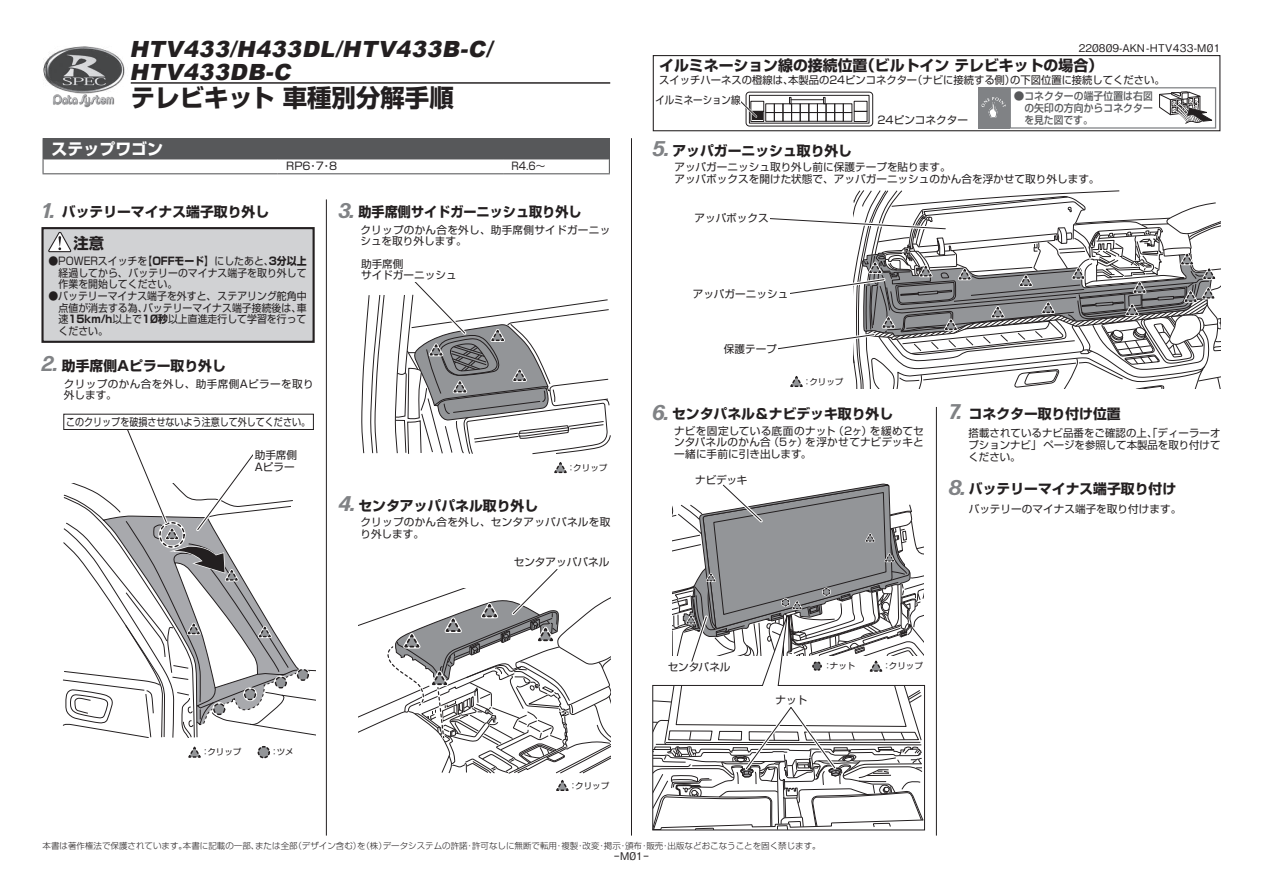
<style>
.page{position:relative;width:1263px;height:893px;background:#fff}
.page>*{position:absolute;margin:0;border:0;box-sizing:border-box;transform-origin:0 0}
.t1{font:700 24.45px "Shin Go Pro";color:#231f20}
.t2{font:italic 900 22.35px "Arial";color:#231f20}
.t3{font:italic 700 21.3px "Forma DJR Deck";color:#808285}
.t4{font:700 15.9px "Shin Go Pro";color:#fff}
.t5{font:700 15.3px "Shin Go Pro";color:#231f20}
.t6{font:700 14.85px "Shin Go Pro";color:#231f20}
.t7{font:700 13.8px "Shin Go Pro";color:#231f20}
.t8{font:700 13.8px "Shin Go Pro";color:#231f20;scale:.95 1}
.t9{font:10.65px/11.7px "Shin Go Pro";color:#231f20}
.t10{font:10.65px/11.7px "Shin Go Pro";color:#231f20;scale:.93 1}
.t11{font:10.65px/11.7px "Shin Go Pro";letter-spacing:.025em;color:#231f20}
.t12{font:10.65px/11.7px "Shin Go Pro";letter-spacing:.035em;color:#231f20}
.t13{font:10.65px "Shin Go Pro";color:#231f20;scale:.85 1}
.t14{font:10.65px/11.7px "Shin Go Pro";letter-spacing:.02em;color:#231f20}
.t15{font:500 10.65px "Gothic BBB Pro";color:#231f20}
.t16{font:500 10.65px/11.7px "Shin Go Pro";letter-spacing:.01em;color:#57585a;scale:.92 1}
.t17{font:700 10.65px "Shin Go Pro";color:#231f20;scale:.93 1}
.t18{font:500 10.65px "Shin Go Pro";letter-spacing:.01em;color:#57585a}
.t19{font:10.65px "Shin Go Pro";color:#231f20;scale:.89 1}
.t20{font:500 10.65px "Gothic BBB Pro";color:#231f20;scale:2 1}
.t21{font:10.65px "Shin Go Pro";color:#231f20;scale:.9 1}
.t22{font:300 8.55px "Shin Go Pro";color:#231f20}
.t23{font:8.55px "Shin Go Pro";color:#231f20}
.s1{font-weight:400}
.s2{font-weight:700}
</style>
<div class="page">
<hr style="left:631px;top:138px;width:1px;height:698px;background:#231f20">
<hr style="left:326px;top:199px;width:1px;height:637px;background:#231f20">
<hr style="left:936px;top:407px;width:1px;height:429px;background:#231f20">
<div style="left:43px;top:139px;width:566px;height:20px;background:#57585a"></div>
<hr style="left:43px;top:138px;width:235px;height:1px;background:#57585a">
<hr style="left:278px;top:138px;width:225px;height:1px;background:#57585a">
<hr style="left:503px;top:138px;width:107px;height:1px;background:#57585a">
<svg style="left:43px;top:159px;width:1px;height:14px"></svg>
<svg style="left:609px;top:139px;width:1px;height:34px"></svg>
<hr style="left:43px;top:173px;width:235px;height:1px;background:#57585a">
<hr style="left:503px;top:173px;width:107px;height:1px;background:#57585a">
<hr style="left:278px;top:173px;width:225px;height:1px;background:#57585a">
<svg style="left:361px;top:295px;width:24px;height:159px"></svg>
<svg style="left:188px;top:746px;width:13px;height:12px"></svg>
<svg style="left:554px;top:462px;width:13px;height:11px"></svg>
<svg style="left:556px;top:780px;width:13px;height:11px"></svg>
<div style="left:258px;top:747px;width:11px;height:11px;background:#939598;border-radius:50%"></div>
<div style="left:258px;top:746px;width:12px;height:12px;border:2px dashed #231f20;border-radius:50%"></div>
<svg style="left:653px;top:483px;width:271px;height:347px"></svg>
<svg style="left:358px;top:569px;width:252px;height:205px"></svg>
<svg style="left:770px;top:190px;width:450px;height:199px"></svg>
<svg style="left:62px;top:423px;width:253px;height:314px"></svg>
<svg style="left:395px;top:282px;width:215px;height:173px"></svg>
<div style="left:64px;top:414px;width:249px;height:15px;background:#fff"></div>
<div style="left:64px;top:414px;width:250px;height:16px;border:1px solid #231f20"></div>
<div style="left:254px;top:449px;width:50px;height:24px;background:#fff"></div>
<div style="left:723px;top:343px;width:55px;height:12px;background:#fff"></div>
<div style="left:692px;top:288px;width:97px;height:12px;background:#fff"></div>
<hr style="left:131px;top:82px;width:479px;height:2px;background:#231f20">
<img style="left:43px;top:46px;width:82px;height:47px">
<img style="left:53px;top:93px;width:62px;height:15px">
<svg style="left:41px;top:227px;width:274px;height:116px;background:#c7c8ca"></svg>
<svg style="left:652px;top:55px;width:569px;height:77px"></svg>
<h2 class="t2" style="left:183px;top:33px;width:60px">433/</h2>
<h2 class="t2" style="left:255px;top:33px;width:53px">433</h2>
<h2 class="t2" style="left:335px;top:33px;width:13px">/</h2>
<h2 class="t2" style="left:396px;top:33px;width:53px">433</h2>
<h2 class="t2" style="left:460px;top:33px;width:32px">C-</h2>
<h2 class="t2" style="left:486px;top:33px;width:13px">/</h2>
<h2 class="t2" style="left:129px;top:33px;width:60px">HTV</h2>
<h2 class="t2" style="left:236px;top:33px;width:26px">H</h2>
<h2 class="t2" style="left:302px;top:33px;width:100px">DL HTV</h2>
<h2 class="t2" style="left:442px;top:33px;width:24px">B</h2>
<p class="t15" style="left:1079px;top:39px;width:143px">220809-AKN-HTV433-M01</p>
<h3 class="t6" style="left:860px;top:53px;width:245px">（ビルトインテレビキットの場合(</h3>
<h3 class="t6" style="left:659px;top:53px;width:210px">イルミネーション線の接続位置</h3>
<h2 class="t2" style="left:183px;top:56px;width:53px">433</h2>
<h2 class="t2" style="left:265px;top:56px;width:32px">C-</h2>
<h2 class="t2" style="left:129px;top:56px;width:60px">HTV</h2>
<p class="t9" style="left:1010px;top:72px;width:156px">の下図位置に接続してください。</p>
<h2 class="t2" style="left:229px;top:56px;width:42px">DB</h2>
<p class="t9" style="left:912px;top:72px;width:105px">（ナビに接続する側）</p>
<p class="t9" style="left:788px;top:72px;width:131px">本製品の24ピンコネクター</p>
<p class="t9" style="left:659px;top:72px;width:136px">スイッチハーネスの橙線は、</p>
<h1 class="t1" style="left:131px;top:78px;width:325px">テレビキット車種別分解手順</h1>
<p class="t18" style="left:1014px;top:88px;width:141px">●コネクターの端子位置は右図</p>
<p class="t19" style="left:655px;top:92px;width:97px">イルミネーション線</p>
<p class="t16" style="left:1024px;top:101px;width:141px">の矢印の方向からコネクターを見た図です。</p>
<p class="t9" style="left:877px;top:113px;width:92px">24ピンコネクター</p>
<h3 class="t4" style="left:52px;top:136px;width:113px">ステップワゴン</h3>
<h3 class="t3" style="left:43px;top:196px;width:14px">1.</h3>
<p class="t7" style="left:62px;top:201px;width:209px">バッテリーマイナス端子取り外し</p>
<h3 class="t5" style="left:74px;top:231px;width:32px">注意</h3>
<p class="t9" style="left:286px;top:159px;width:34px">RP ・6</p>
<p class="t9" style="left:329px;top:159px;width:10px">8</p>
<p class="t9" style="left:316px;top:159px;width:18px">・7</p>
<p class="t21" style="left:512px;top:158px;width:39px">R4.6〜</p>
<h3 class="t3" style="left:339px;top:196px;width:17px">3.</h3>
<p class="t8" style="left:358px;top:201px;width:236px">助手席側サイドガーニッシュ取り外し</p>
<p class="t11" style="left:360px;top:223px;width:251px">クリップのかん合を外し、助手席側サイドガーニッシュを取り外します。</p>
<p class="t17" style="left:142px;top:252px;width:178px">【OFFモード】<span class="s1">にしたあと</span> 3<span class="s1">、</span>分以上</p>
<p class="t10" style="left:59px;top:254px;width:268px;text-indent:-10px">●POWERスイッチを<br>経過してから、バッテリーのマイナス端子を取り外して作業を開始してください。</p>
<p class="t10" style="left:48px;top:289px;width:279px;text-align:right">●バッテリーマイナス端子を外すと、ステアリング舵角中バッテリーマイナス端子接続後は車、</p>
<p class="t10" style="left:59px;top:300px;width:268px">点値が消去する為、<br>速<span class="s2">15km/h</span>以上で<span class="s2">10秒</span>以上直進走行して学習を行ってください。</p>
<h3 class="t3" style="left:43px;top:350px;width:17px">2.</h3>
<p class="t7" style="left:62px;top:355px;width:166px">助手席側Aピラー取り外し</p>
<p class="t12" style="left:64px;top:376px;width:251px">クリップのかん合を外し、助手席側Aピラーを取り外します。</p>
<p class="t13" style="left:66px;top:413px;width:289px">このクリップを破損させないよう注意して外してください。</p>
<p class="t9" style="left:255px;top:448px;width:44px">助手席側<br>Aピラー</p>
<p class="t9" style="left:361px;top:256px;width:97px">助手席側<br>サイドガーニッシュ</p>
<h3 class="t3" style="left:339px;top:490px;width:18px">4.</h3>
<p class="t7" style="left:358px;top:494px;width:181px">センタアッパパネル取り外し</p>
<p class="t23" style="left:573px;top:460px;width:36px">クリップ</p>
<p class="t23" style="left:567px;top:460px;width:10px">：</p>
<p class="t11" style="left:360px;top:515px;width:251px">クリップのかん合を外し、センタアッパパネルを取り外します。</p>
<p class="t9" style="left:514px;top:555px;width:97px">センタアッパパネル</p>
<p class="t23" style="left:207px;top:745px;width:36px">クリップ</p>
<p class="t23" style="left:201px;top:745px;width:10px">：</p>
<p class="t23" style="left:277px;top:745px;width:19px">ツメ</p>
<p class="t23" style="left:270px;top:745px;width:10px">：</p>
<p class="t23" style="left:575px;top:778px;width:36px">クリップ</p>
<p class="t23" style="left:569px;top:778px;width:10px">：</p>
<h3 class="t3" style="left:653px;top:135px;width:18px">5.</h3>
<p class="t7" style="left:672px;top:139px;width:181px">アッパガーニッシュ取り外し</p>
<p class="t9" style="left:674px;top:160px;width:427px">アッパガーニッシュ取り外し前に保護テープを貼ります。<br>アッパボックスを開けた状態で、アッパガーニッシュのかん合を浮かせて取り外します。</p>
<p class="t9" style="left:694px;top:211px;width:76px">アッパボックス</p>
<p class="t9" style="left:693px;top:287px;width:97px">アッパガーニッシュ</p>
<p class="t9" style="left:724px;top:342px;width:55px">保護テープ</p>
<p class="t23" style="left:809px;top:374px;width:36px">クリップ</p>
<p class="t23" style="left:803px;top:374px;width:10px">：</p>
<h3 class="t3" style="left:653px;top:399px;width:18px">6.</h3>
<p class="t7" style="left:672px;top:403px;width:223px">センタパネル＆ナビデッキ取り外し</p>
<p class="t14" style="left:805px;top:423px;width:120px;text-indent:-131px">ナビを固定している底面のナット<br>を浮かせてナビデッキと</p>
<p class="t9" style="left:833px;top:423px;width:40px">（2ヶ）</p>
<p class="t9" style="left:870px;top:423px;width:56px">を緩めてセ</p>
<p class="t9" style="left:674px;top:435px;width:139px">ンタパネルのかん合<br>一緒に手前に引き出します。</p>
<p class="t9" style="left:768px;top:435px;width:41px">（5ヶ）</p>
<p class="t9" style="left:695px;top:473px;width:54px">ナビデッキ</p>
<h3 class="t3" style="left:949px;top:398px;width:14px">7.</h3>
<p class="t7" style="left:969px;top:402px;width:154px">コネクター取り付け位置</p>
<p class="t9" style="left:968px;top:426px;width:254px;text-align:justify">搭載されているナビ品番をご確認の上、「ディーラーオプションナビ」ページを参照して本製品を取り付けてください。</p>
<h3 class="t3" style="left:949px;top:474px;width:18px">8.</h3>
<p class="t7" style="left:969px;top:478px;width:209px">バッテリーマイナス端子取り付け</p>
<p class="t9" style="left:969px;top:502px;width:214px">バッテリーのマイナス端子を取り付けます。</p>
<p class="t9" style="left:668px;top:660px;width:64px">センタパネル</p>
<p class="t9" style="left:776px;top:693px;width:33px">ナット</p>
<p class="t23" style="left:830px;top:659px;width:27px">ナット</p>
<p class="t23" style="left:823px;top:659px;width:10px">：</p>
<p class="t23" style="left:889px;top:659px;width:36px">クリップ</p>
<p class="t23" style="left:882px;top:659px;width:10px">：</p>
<p class="t22" style="left:293px;top:839px;width:95px">（デザイン含む （を） 株）</p>
<p class="t22" style="left:383px;top:839px;width:87px">データシステムの許諾</p>
<p class="t22" style="left:472px;top:839px;width:87px">許可なしに無断で転用</p>
<p class="t22" style="left:625px;top:839px;width:19px">頒布</p>
<p class="t22" style="left:43px;top:839px;width:146px">本書は著作権法で保護されています。</p>
<p class="t22" style="left:668px;top:839px;width:155px">出版などおこなうことを固く禁じます。</p>
<p class="t22" style="left:183px;top:839px;width:78px">本書に記載の一部、</p>
<p class="t22" style="left:255px;top:839px;width:44px">または全部</p>
<p class="t22" style="left:561px;top:839px;width:19px">複製</p>
<p class="t22" style="left:583px;top:839px;width:19px">改変</p>
<p class="t22" style="left:604px;top:839px;width:19px">掲示</p>
<p class="t22" style="left:646px;top:839px;width:19px">販売</p>
<p class="t22" style="left:466px;top:839px;width:10px">・</p>
<p class="t22" style="left:555px;top:839px;width:10px">・</p>
<p class="t22" style="left:576px;top:839px;width:10px">・</p>
<p class="t22" style="left:597px;top:839px;width:10px">・</p>
<p class="t22" style="left:619px;top:839px;width:10px">・</p>
<p class="t22" style="left:640px;top:839px;width:10px">・</p>
<p class="t22" style="left:661px;top:839px;width:10px">・</p>
<p class="t20" style="left:613px;top:847px;width:20px">-M01-</p>
</div>
